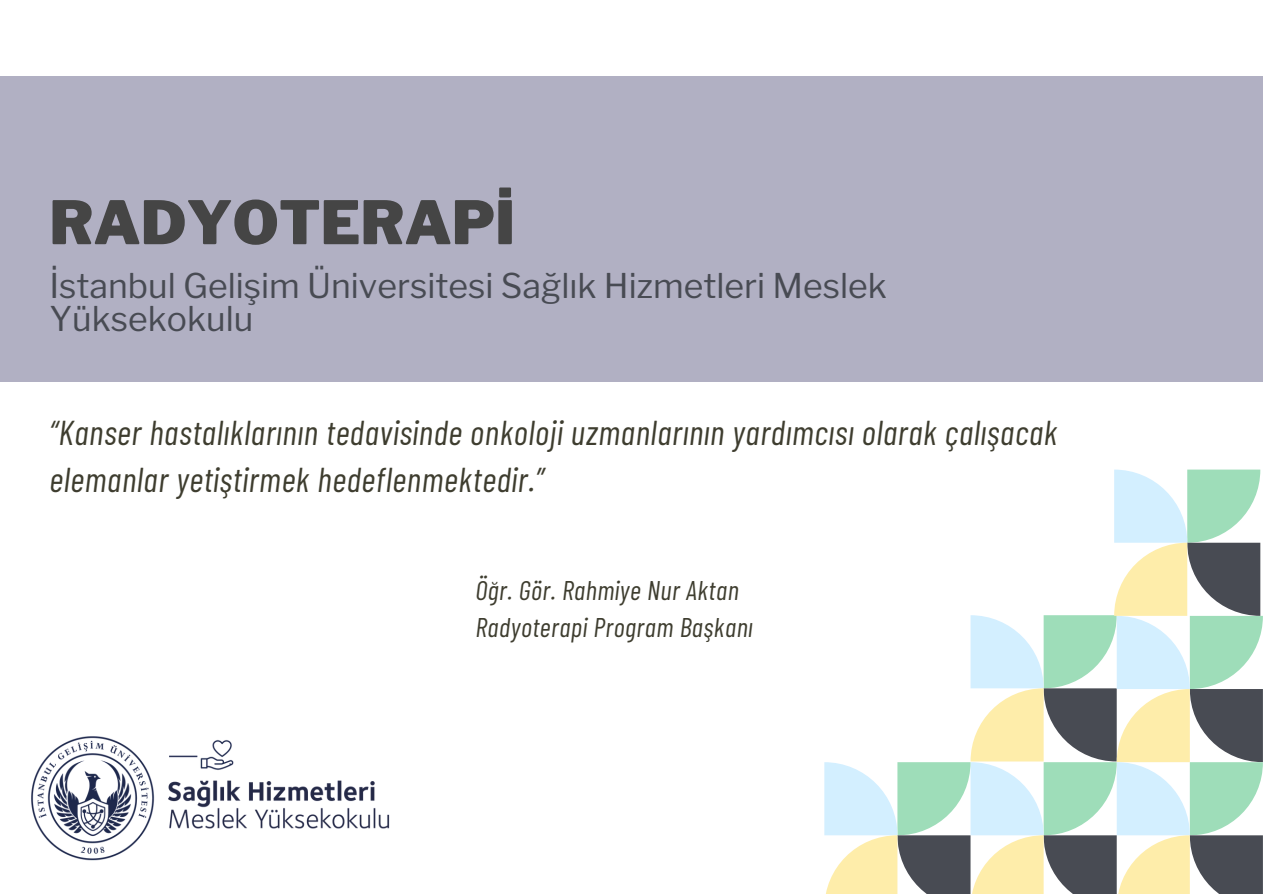
<style>
.page{position:relative;width:1263px;height:894px;background:#fff}
.page>*{position:absolute;margin:0;border:0;box-sizing:border-box;transform-origin:0 0}
.t1{font:900 59.4px "Libre Franklin";color:#454545}
.t2{font:italic 34.5px/47.2px "Barlow Condensed";letter-spacing:.02em;color:#3e3d2f}
.t3{font:33.75px/33.3px "Libre Franklin";color:#484b53}
.t4{font:italic 27px "Barlow Condensed";letter-spacing:.02em;color:#3e3d2f}
</style>
<div class="page">
<div style="left:0;top:76px;width:1263px;height:305px;background:#b1b0c3"></div>
<img style="left:31px;top:736px;width:359px;height:125px">
<svg style="left:824px;top:469px;width:439px;height:424px"></svg>
<p class="t1" style="left:49px;top:187px;width:467px">RADYOTERAPİ</p>
<p class="t3" style="left:49px;top:269px;width:839px">İstanbul Gelişim Üniversitesi Sağlık Hizmetleri Meslek<br>Yüksekokulu</p>
<h2 class="t2" style="left:49px;top:407px;width:1009px">“Kanser hastalıklarının tedavisinde onkoloji uzmanlarının yardımcısı olarak çalışacak elemanlar yetiştirmek hedeflenmektedir.”</h2>
<h1 class="t4" style="left:475px;top:573px;width:265px">Öğr. Gör. Rahmiye Nur Aktan</h1>
<h2 class="t4" style="left:475px;top:610px;width:279px">Radyoterapi Program Başkanı</h2>
</div>
